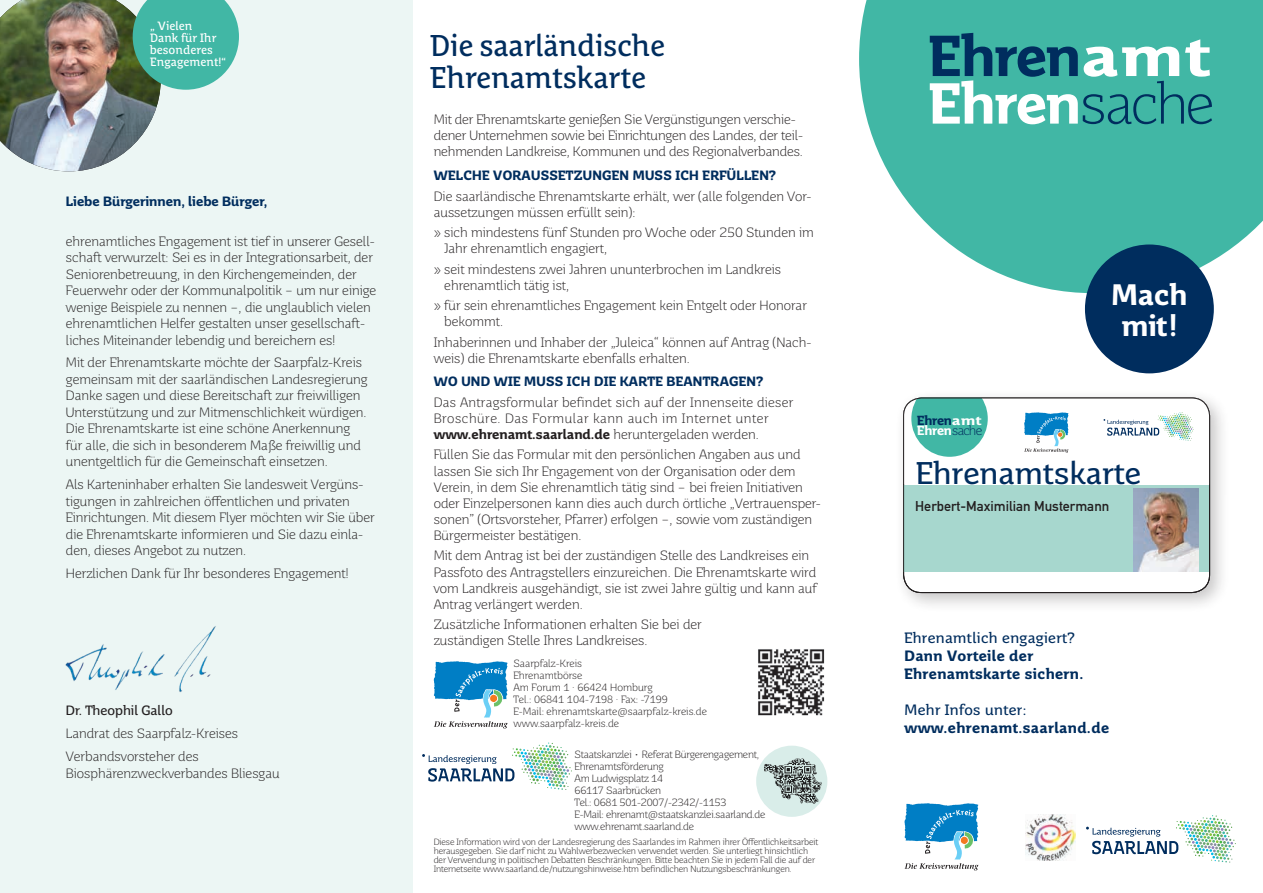
<style>
.page{position:relative;width:1263px;height:893px;background:#fff}
.page>*{position:absolute;margin:0;border:0;box-sizing:border-box;transform-origin:0 0}
.t1{font:700 57.6px/47.5px "Saar Pro";letter-spacing:-.02em;color:#fff;scale:1.2 1}
.t2{font:31.35px "Saar Pro";letter-spacing:.01em;color:#002d5e}
.t3{font:30px/31.5px "Saar Pro Headline";letter-spacing:-.01em;color:#002d5e}
.t4{font:700 29.55px/31.5px "Saar Pro";color:#fff;text-align:center}
.t5{font:700 15px/18px "Saar Pro";letter-spacing:.025em;color:#002d5e}
.t6{font:15px "Saar Pro";letter-spacing:.025em;color:#002d5e}
.t7{font:14.1px "DIN Mittelschrift";color:#231f20}
.t8{font:300 13.5px/16.5px "Saar Pro";color:#231f20}
.t9{font:300 13.5px/16px "Saar Pro";letter-spacing:.02em;color:#231f20}
.t10{font:700 13.5px "Saar Pro";letter-spacing:.02em;color:#002d5e}
.t11{font:700 13.5px "Saar Pro";color:#002d5e}
.t12{font:13.5px "Saar Pro";color:#231f20}
.t13{font:700 13.2px/10.9px "Saar Pro";letter-spacing:-.02em;color:#fff;scale:1.2 1}
.t14{font:12px/12px "Saar Pro Headline";color:#fff}
.t15{font:300 10.5px/12px "Saar Pro";letter-spacing:-.02em;color:#231f20}
.t16{font:300 10.5px/12px "Saar Pro";color:#231f20}
.t17{font:300 9px/9px "Saar Pro";letter-spacing:-.01em;color:#231f20}
.s1{font-weight:700}
.s2{color:#002d5e}
.s3{font-weight:300;color:#002d5e}
</style>
<div class="page">
<div style="left:0;top:0;width:412px;height:893px;background:#ecf6f4"></div>
<img style="left:0;top:0;width:239px;height:171px">
<svg style="left:859px;top:0;width:404px;height:293px;fill:#41b7a5"></svg>
<img style="left:1026px;top:814px;width:49px;height:46px">
<div style="left:1085px;top:244px;width:129px;height:129px;background:#002d5e;border-radius:50%"></div>
<div style="left:895px;top:389px;width:335px;height:224px;background:#231f20;opacity:.25"></div>
<div style="left:903px;top:398px;width:306px;height:195px;background:#fff;border-radius:18px"></div>
<div style="left:903px;top:485px;width:306px;height:86px;background:#a7d7ce"></div>
<img style="left:1133px;top:488px;width:65px;height:83px">
<svg style="left:903px;top:398px;width:307px;height:86px"></svg>
<svg style="left:1086px;top:815px;width:150px;height:48px"></svg>
<svg style="left:434px;top:661px;width:74px;height:67px"></svg>
<svg style="left:904px;top:803px;width:75px;height:67px"></svg>
<img style="left:65px;top:626px;width:151px;height:66px">
<img style="left:758px;top:649px;width:67px;height:67px">
<svg style="left:422px;top:742px;width:150px;height:48px"></svg>
<div style="left:756px;top:746px;width:71px;height:71px;background:#d9ede9;border-radius:50%"></div>
<img style="left:763px;top:758px;width:59px;height:47px">
<p class="t14" style="left:150px;top:20px;width:78px">„ Vielen<br>Dank für Ihr besonderes<br>Engagement!“</p>
<p class="t11" style="left:66px;top:193px;width:203px">Liebe Bürgerinnen, liebe Bürger,</p>
<p class="t8" style="left:66px;top:233px;width:312px">ehrenamtliches Engagement ist tief in unserer Gesell&shy;schaft verwurzelt: Sei es in der Integrationsarbeit, der Seniorenbetreuung, in den Kirchengemeinden, der Feuerwehr oder der Kommunalpolitik – um nur einige wenige Beispiele zu nennen –, die unglaublich vielen ehrenamtlichen Helfer gestalten unser gesellschaft&shy;liches Miteinander lebendig und bereichern es!</p>
<p class="t8" style="left:66px;top:354px;width:303px">Mit der Ehrenamtskarte möchte der Saarpfalz-Kreis gemeinsam mit der saarländischen Landesregierung Danke sagen und diese Bereitschaft zur freiwilligen Unterstützung und zur Mitmenschlichkeit würdigen.<br>Die Ehrenamtskarte ist eine schöne Anerkennung für alle, die sich in besonderem Maße freiwillig und unentgeltlich für die Gemeinschaft einsetzen.</p>
<p class="t8" style="left:66px;top:476px;width:310px">Als Karteninhaber erhalten Sie landesweit Vergüns&shy;tigungen in zahlreichen öffentlichen und privaten Einrichtungen. Mit diesem Flyer möchten wir Sie über die Ehrenamtskarte informieren und Sie dazu einla&shy;den, dieses Angebot zu nutzen.</p>
<p class="t8" style="left:66px;top:565px;width:284px">Herzlichen Dank für Ihr besonderes Engagement!</p>
<p class="t12" style="left:66px;top:703px;width:108px">Dr. Theophil Gallo</p>
<p class="t8" style="left:66px;top:722px;width:174px;line-height:23px">Landrat des Saarpfalz-Kreises<br>Verbandsvorsteher des</p>
<p class="t8" style="left:66px;top:765px;width:215px">Biosphärenzweckverbandes Bliesgau</p>
<h3 class="t3" style="left:429px;top:31px;width:237px">Die saarländische<br>Ehrenamtskarte</h3>
<p class="t8" style="left:434px;top:112px;width:371px;line-height:16px">Mit der Ehrenamtskarte genießen Sie Vergünstigungen verschie&shy;dener Unternehmen sowie bei Einrichtungen des Landes, der teil&shy;nehmenden Landkreise, Kommunen und des Regionalverbandes.</p>
<p class="t10" style="left:434px;top:167px;width:343px">WELCHE VORAUSSETZUNGEN MUSS ICH ERFÜLLEN?</p>
<p class="t8" style="left:434px;top:188px;width:379px;line-height:16px">Die saarländische Ehrenamtskarte erhält, wer (alle folgenden Vor&shy;aussetzungen müssen erfüllt sein):</p>
<p class="t8" style="left:444px;top:224px;width:371px;line-height:16px;text-indent:-11px">» sich mindestens fünf Stunden pro Woche oder 250 Stunden im<br>Jahr ehrenamtlich engagiert,</p>
<p class="t8" style="left:444px;top:261px;width:338px;line-height:16px;text-indent:-11px">» seit mindestens zwei Jahren ununterbrochen im Landkreis ehrenamtlich tätig ist,</p>
<p class="t8" style="left:444px;top:297px;width:364px;line-height:16px;text-indent:-11px">» für sein ehrenamtliches Engagement kein Entgelt oder Honorar bekommt.</p>
<p class="t8" style="left:434px;top:334px;width:379px;line-height:16px">Inhaberinnen und Inhaber der „Juleica“ können auf Antrag (Nach&shy;weis) die Ehrenamtskarte ebenfalls erhalten.</p>
<p class="t10" style="left:434px;top:373px;width:331px">WO UND WIE MUSS ICH DIE KARTE BEANTRAGEN?</p>
<p class="t9" style="left:434px;top:394px;width:361px">Das Antragsformular befindet sich auf der Innenseite dieser<br>Broschüre. Das Formular kann auch im Internet unter <span class="s1">www.ehrenamt.saarland.de</span> heruntergeladen werden.</p>
<p class="t8" style="left:434px;top:447px;width:389px;line-height:16px">Füllen Sie das Formular mit den persönlichen Angaben aus und lassen Sie sich Ihr Engagement von der Organisation oder dem Verein, in dem Sie ehrenamtlich tätig sind – bei freien Initiativen oder Einzelpersonen kann dies auch durch örtliche „Vertrauensper&shy;sonen” (Ortsvorsteher, Pfarrer) erfolgen –, sowie vom zuständigen Bürgermeister bestätigen.</p>
<p class="t8" style="left:434px;top:548px;width:384px;line-height:16px">Mit dem Antrag ist bei der zuständigen Stelle des Landkreises ein Passfoto des Antragstellers einzureichen. Die Ehrenamtskarte wird vom Landkreis ausgehändigt, sie ist zwei Jahre gültig und kann auf Antrag verlängert werden.</p>
<p class="t8" style="left:434px;top:616px;width:269px;line-height:16px">Zusätzliche Informationen erhalten Sie bei der zuständigen Stelle Ihres Landkreises.</p>
<p class="t16" style="left:513px;top:657px;width:195px">Saarpfalz-Kreis<br>Ehrenamtbörse<br>Am Forum 1 · 66424 Homburg<br>Tel.: 06841 104-7198 · Fax: -7199<br>E-Mail: ehrenamtskarte@saarpfalz-kreis.de www.saarpfalz-kreis.de</p>
<p class="t15" style="left:574px;top:748px;width:192px">Staatskanzlei • Referat Bürgerengagement,<br>Ehrenamtsförderung<br>Am Ludwigsplatz 14<br>66117 Saarbrücken<br>Tel.: 0681 501-2007/-2342/-1153<br>E-Mail: ehrenamt@staatskanzlei.saarland.de www.ehrenamt.saarland.de</p>
<p class="t17" style="left:434px;top:837px;width:386px">Diese Information wird von der Landesregierung des Saarlandes im Rahmen ihrer Öffentlichkeitsarbeit herausgegeben. Sie darf nicht zu Wahlwerbezwecken verwendet werden. Sie unterliegt hinsichtlich der Verwendung in politischen Debatten Beschränkungen. Bitte beachten Sie in jedem Fall die auf der Internetseite www.saarland.de/nutzungshinweise.htm befindlichen Nutzungsbeschränkungen.</p>
<h1 class="t1" style="left:929px;top:32px;width:239px"><span class="s2">Ehren</span>amt<br>Ehren<span class="s3">sache</span></h1>
<p class="t13" style="left:917px;top:414px;width:56px"><span class="s2">Ehren</span>amt<br>Ehren<span class="s3">sache</span></p>
<h3 class="t4" style="left:1111px;top:279px;width:77px">Mach mit!</h3>
<h2 class="t2" style="left:916px;top:455px;width:226px">Ehrenamtskarte</h2>
<p class="t7" style="left:915px;top:497px;width:196px">Herbert-Maximilian Mustermann</p>
<p class="t6" style="left:904px;top:628px;width:172px">Ehrenamtlich engagiert?</p>
<p class="t5" style="left:904px;top:646px;width:180px">Dann Vorteile der<br>Ehrenamtskarte sichern.</p>
<p class="t6" style="left:904px;top:700px;width:123px">Mehr Infos unter:</p>
<p class="t5" style="left:904px;top:718px;width:206px">www.ehrenamt.saarland.de</p>
</div>
